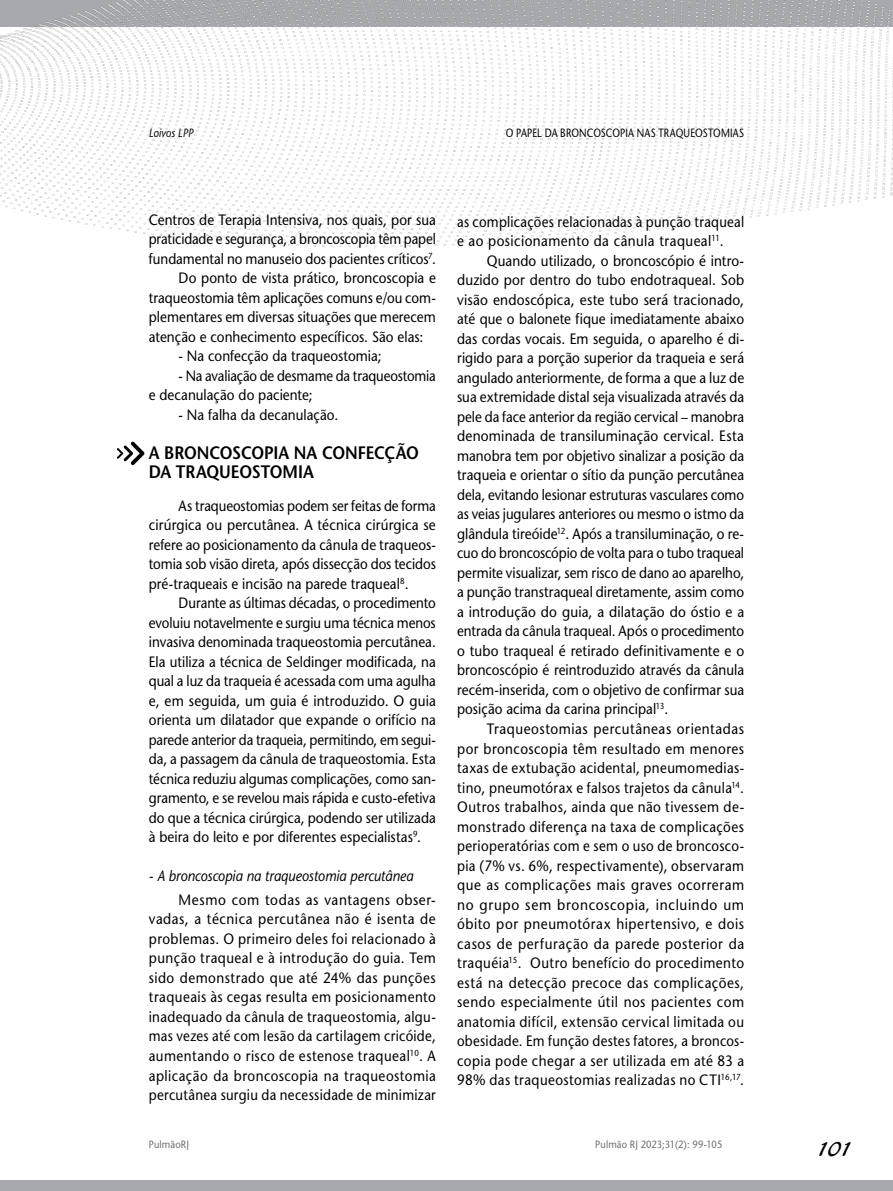
<style>
.page{position:relative;width:893px;height:1191px;background:#fff}
.page>*{position:absolute;margin:0;border:0;box-sizing:border-box;transform-origin:0 0}
.t1{font:21px "Blacklight D";color:#000}
.t2{font:600 18px/19.5px "Stone Sans";letter-spacing:-.005em;color:#000;scale:.9 1}
.t3{font:15px/19.5px "Stone Sans";letter-spacing:.005em;color:#000;text-align:justify;scale:.9 1}
.t4{font:15px/19.5px "Stone Sans";letter-spacing:.005em;color:#000;text-align:justify;scale:.91 1}
.t5{font:15px/19.5px "Stone Sans";letter-spacing:.005em;color:#000;text-align:justify;scale:.89 1}
.t6{font:15px/19.5px "Stone Sans";letter-spacing:.005em;color:#000;scale:.88 1}
.t7{font:15px/19.5px "Stone Sans";letter-spacing:.025em;color:#000;scale:.88 1}
.t8{font:italic 15px "Stone Sans";color:#000;scale:.9 1}
.t9{font:12px "Stone Sans";letter-spacing:.02em;color:#000;scale:.8 1}
.t10{font:italic 12px "Stone Sans";letter-spacing:.005em;color:#000;scale:.85 1}
.t11{font:10.5px "Stone Sans";letter-spacing:.015em;color:#6d6e71;scale:.9 1}
</style>
<div class="page">
<img style="left:0;top:0;width:893px;height:248px">
<div style="left:0;top:1180px;width:893px;height:11px;background:#a7a9ac"></div>
<svg style="left:117px;top:442px;width:27px;height:23px"></svg>
<p class="t10" style="left:149px;top:126px;width:54px">Loivos LPP</p>
<p class="t9" style="left:506px;top:126px;width:299px">O PAPEL DA BRONCOSCOPIA NAS TRAQUEOSTOMIAS</p>
<p class="t3" style="left:149px;top:210px;width:320px">Centros de Terapia Intensiva, nos quais, por sua</p>
<p class="t6" style="left:149px;top:229px;width:328px">praticidade e segurança, a broncoscopia têm papel</p>
<p class="t5" style="left:149px;top:249px;width:324px">fundamental no manuseio dos pacientes críticos<sup>7</sup>.</p>
<p class="t3" style="left:179px;top:268px;width:287px">Do ponto de vista prático, broncoscopia e</p>
<p class="t5" style="left:149px;top:288px;width:324px">traqueostomia têm aplicações comuns e/ou com-</p>
<p class="t3" style="left:149px;top:307px;width:320px">plementares em diversas situações que merecem</p>
<p class="t3" style="left:149px;top:327px;width:307px">atenção e conhecimento específicos. São elas:</p>
<p class="t3" style="left:179px;top:346px;width:227px">- Na confecção da traqueostomia;</p>
<p class="t6" style="left:149px;top:366px;width:328px;text-indent:30px">- Na avaliação de desmame da traqueostomia e decanulação do paciente;</p>
<p class="t3" style="left:179px;top:405px;width:179px">- Na falha da decanulação.</p>
<p class="t2" style="left:149px;top:443px;width:302px">A BRONCOSCOPIA NA CONFECÇÃO<br>DA TRAQUEOSTOMIA</p>
<p class="t5" style="left:149px;top:495px;width:324px;text-indent:30px">As traqueostomias podem ser feitas de forma cirúrgica ou percutânea. A técnica cirúrgica se refere ao posicionamento da cânula de traqueos&shy;tomia sob visão direta, após dissecção dos tecidos pré-traqueais e incisão na parede traqueal<sup>8</sup>.</p>
<p class="t5" style="left:149px;top:593px;width:324px;text-indent:30px">Durante as últimas décadas, o procedimento evoluiu notavelmente e surgiu uma técnica menos invasiva denominada traqueostomia percutânea.<br>Ela utiliza a técnica de Seldinger modificada, na qual a luz da traqueia é acessada com uma agulha e, em seguida, um guia é introduzido. O guia orienta um dilatador que expande o orifício na parede anterior da traqueia, permitindo, em segui&shy;da, a passagem da cânula de traqueostomia. Esta técnica reduziu algumas complicações, como san&shy;gramento, e se revelou mais rápida e custo-efetiva do que a técnica cirúrgica, podendo ser utilizada à beira do leito e por diferentes especialistas<sup>9</sup>.</p>
<p class="t8" style="left:149px;top:867px;width:296px">- A broncoscopia na traqueostomia percutânea</p>
<p class="t4" style="left:149px;top:890px;width:317px;text-indent:30px">Mesmo com todas as vantagens obser&shy;vadas, a técnica percutânea não é isenta de problemas. O primeiro deles foi relacionado à punção traqueal e à introdução do guia. Tem sido demonstrado que até 24% das punções traqueais às cegas resulta em posicionamento inadequado da cânula de traqueostomia, algu&shy;mas vezes até com lesão da cartilagem cricóide, aumentando o risco de estenose traqueal<sup>10</sup>. A aplicação da broncoscopia na traqueostomia percutânea surgiu da necessidade de minimizar</p>
<p class="t7" style="left:457px;top:212px;width:328px">as complicações relacionadas à punção traqueal e ao posicionamento da cânula traqueal<sup>11</sup>.</p>
<p class="t3" style="left:457px;top:251px;width:320px;text-indent:30px">Quando utilizado, o broncoscópio é intro&shy;duzido por dentro do tubo endotraqueal. Sob visão endoscópica, este tubo será tracionado, até que o balonete fique imediatamente abaixo das cordas vocais. Em seguida, o aparelho é di&shy;rigido para a porção superior da traqueia e será angulado anteriormente, de forma a que a luz de sua extremidade distal seja visualizada através da pele da face anterior da região cervical – manobra denominada de transiluminação cervical. Esta manobra tem por objetivo sinalizar a posição da traqueia e orientar o sítio da punção percutânea dela, evitando lesionar estruturas vasculares como as veias jugulares anteriores ou mesmo o istmo da glândula tireóide<sup>12</sup>. Após a transiluminação, o re&shy;cuo do broncoscópio de volta para o tubo traqueal permite visualizar, sem risco de dano ao aparelho, a punção transtraqueal diretamente, assim como a introdução do guia, a dilatação do óstio e a entrada da cânula traqueal. Após o procedimento o tubo traqueal é retirado definitivamente e o broncoscópio é reintroduzido através da cânula recém-inserida, com o objetivo de confirmar sua posição acima da carina principal<sup>13</sup>.</p>
<p class="t4" style="left:457px;top:719px;width:317px;text-indent:30px">Traqueostomias percutâneas orientadas por broncoscopia têm resultado em menores taxas de extubação acidental, pneumomedias&shy;tino, pneumotórax e falsos trajetos da cânula<sup>14</sup>.<br>Outros trabalhos, ainda que não tivessem de&shy;monstrado diferença na taxa de complicações perioperatórias com e sem o uso de broncosco&shy;pia (7% vs. 6%, respectivamente), observaram que as complicações mais graves ocorreram no grupo sem broncoscopia, incluindo um óbito por pneumotórax hipertensivo, e dois casos de perfuração da parede posterior da traquéia<sup>15</sup>. Outro benefício do procedimento está na detecção precoce das complicações, sendo especialmente útil nos pacientes com anatomia difícil, extensão cervical limitada ou obesidade. Em função destes fatores, a broncos&shy;copia pode chegar a ser utilizada em até 83 a 98% das traqueostomias realizadas no CTI<sup>16,17</sup>.</p>
<p class="t11" style="left:149px;top:1138px;width:46px">PulmãoRJ</p>
<p class="t11" style="left:595px;top:1138px;width:143px">Pulmão RJ 2023;31(2): 99-105</p>
<h1 class="t1" style="left:816px;top:1135px;width:38px">101</h1>
</div>
